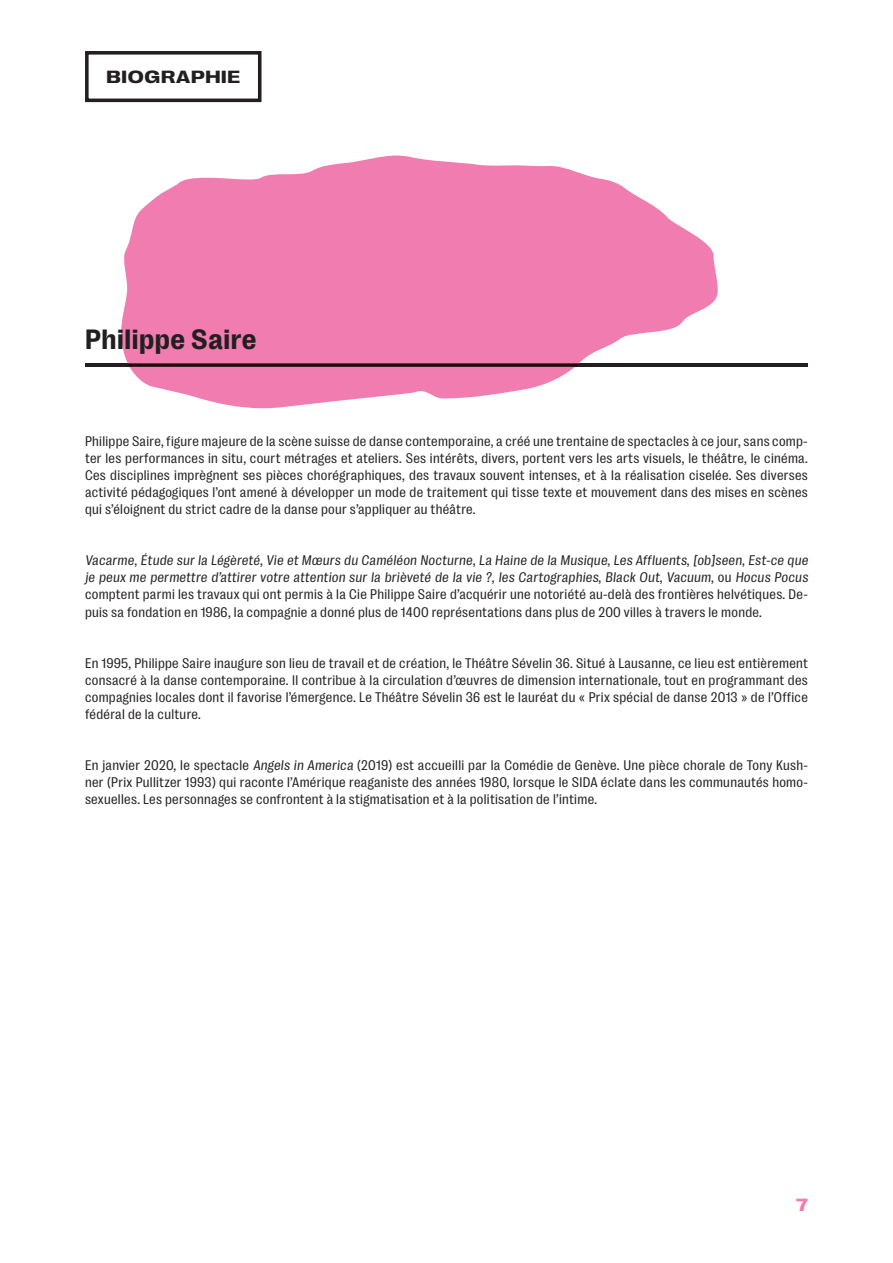
<style>
.page{position:relative;width:893px;height:1263px;background:#fff}
.page>*{position:absolute;margin:0;border:0;box-sizing:border-box;transform-origin:0 0}
.t1{font:700 28.5px "Right Grotesk";letter-spacing:.02em;color:#231f20}
.t2{font:700 18px "Right Grotesk Spatial";letter-spacing:.04em;color:#231f20}
.t3{font:700 18px "Right Grotesk Spatial";color:#f17cb0}
.t4{font:14.25px/17.1px "Right Grotesk Text";letter-spacing:.02em;color:#231f20;text-align:justify}
</style>
<div class="page">
<hr style="left:85px;top:364px;width:723px;height:3px;background:#231f20">
<svg style="left:121px;top:156px;width:598px;height:252px;fill:#f17cb0"></svg>
<svg style="left:128px;top:364px;width:451px;height:3px"></svg>
<div style="left:85px;top:51px;width:176px;height:51px;border:4px solid #231f20"></div>
<p class="t2" style="left:107px;top:67px;width:135px">BIOGRAPHIE</p>
<h1 class="t1" style="left:85px;top:323px;width:173px">Philippe Saire</h1>
<p class="t4" style="left:85px;top:432px;width:724px">Philippe Saire, figure majeure de la scène suisse de danse contemporaine, a créé une trentaine de spectacles à ce jour, sans comp&shy;ter les performances in situ, court métrages et ateliers. Ses intérêts, divers, portent vers les arts visuels, le théâtre, le cinéma.<br>Ces disciplines imprègnent ses pièces chorégraphiques, des travaux souvent intenses, et à la réalisation ciselée. Ses diverses activité pédagogiques l’ont amené à développer un mode de traitement qui tisse texte et mouvement dans des mises en scènes qui s’éloignent du strict cadre de la danse pour s’appliquer au théâtre.</p>
<p class="t4" style="left:85px;top:552px;width:726px;text-align:left">Vacarme, Étude sur la Légèreté, Vie et Mœurs du Caméléon Nocturne, La Haine de la Musique, Les Affluents, [ob]seen, Est-ce que je peux me permettre d’attirer votre attention sur la brièveté de la vie ?, les Cartographies, Black Out, Vacuum, ou Hocus Pocus comptent parmi les travaux qui ont permis à la Cie Philippe Saire d’acquérir une notoriété au-delà des frontières helvétiques. De&shy;puis sa fondation en 1986, la compagnie a donné plus de 1400 représentations dans plus de 200 villes à travers le monde.</p>
<p class="t4" style="left:85px;top:654px;width:724px">En 1995, Philippe Saire inaugure son lieu de travail et de création, le Théâtre Sévelin 36. Situé à Lausanne, ce lieu est entièrement consacré à la danse contemporaine. Il contribue à la circulation d’œuvres de dimension internationale, tout en programmant des compagnies locales dont il favorise l’émergence. Le Théâtre Sévelin 36 est le lauréat du « Prix spécial de danse 2013 » de l’Office fédéral de la culture.</p>
<p class="t4" style="left:85px;top:757px;width:724px">En janvier 2020, le spectacle Angels in America (2019) est accueilli par la Comédie de Genève. Une pièce chorale de Tony Kush&shy;ner (Prix Pullitzer 1993) qui raconte l’Amérique reaganiste des années 1980, lorsque le SIDA éclate dans les communautés homo&shy;sexuelles. Les personnages se confrontent à la stigmatisation et à la politisation de l’intime.</p>
<p class="t3" style="left:796px;top:1195px;width:13px">7</p>
</div>
